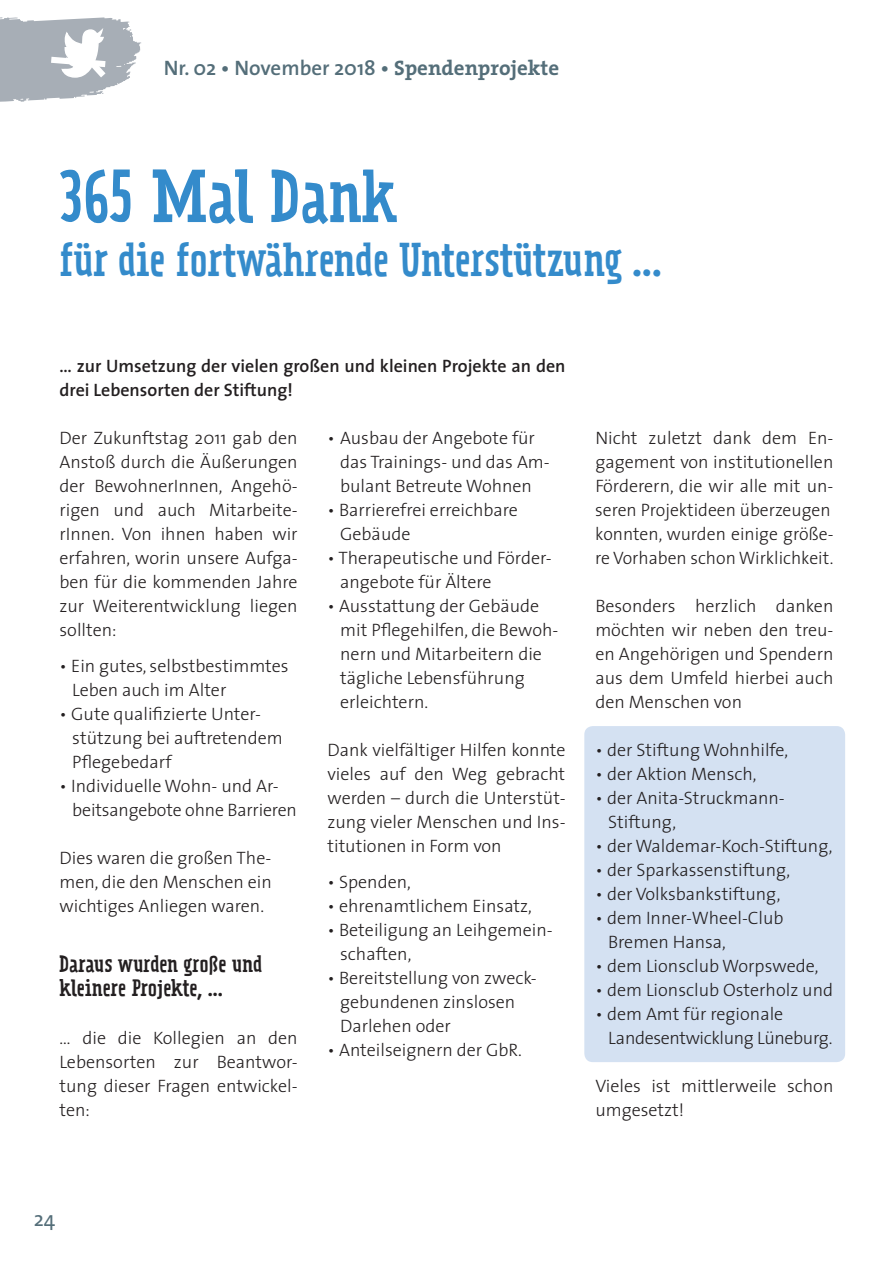
<style>
.page{position:relative;width:893px;height:1263px;background:#fff}
.page>*{position:absolute;margin:0;border:0;box-sizing:border-box;transform-origin:0 0}
.t1{font:66px "Prater Serif OT";color:#348bcb}
.t2{font:42px "Prater Serif OT";color:#348bcb}
.t3{font:21px/24px "Prater Serif OT";letter-spacing:.005em;color:#231f20}
.t4{font:600 21px "The Sans";color:#546e79}
.t5{font:21px "The Sans";color:#546e79}
.t6{font:300 18px/24px "The Sans";color:#231f20}
.t7{font:600 18px/24px "The Sans";color:#231f20}
.t8{font:300 18px/24px "The Sans";letter-spacing:-.02em;color:#231f20}
.s1{font-family:"The Serif";font-weight:700}
</style>
<div class="page">
<div style="left:584px;top:726px;width:261px;height:336px;background:#d4e1f2;border-radius:9px"></div>
<svg style="left:0;top:17px;width:141px;height:85px"></svg>
<p class="t4" style="left:164px;top:50px;width:397px">Nr. 02 • November 2018 • <span class="s1">Spendenprojekte</span></p>
<h1 class="t1" style="left:60px;top:155px;width:338px">365 Mal Dank</h1>
<h2 class="t2" style="left:60px;top:233px;width:603px">für die fortwährende Unterstützung …</h2>
<p class="t7" style="left:60px;top:353px;width:507px">… zur Umsetzung der vielen großen und kleinen Projekte an den drei Lebensorten der Stiftung!</p>
<p class="t6" style="left:60px;top:425px;width:240px;text-align:justify">Der Zukunftstag 2011 gab den Anstoß durch die Äußerungen der BewohnerInnen, Angehö&shy;rigen und auch Mitarbeite&shy;rInnen. Von ihnen haben wir erfahren, worin unsere Aufga&shy;ben für die kommenden Jahre zur Weiterentwicklung liegen sollten:</p>
<p class="t6" style="left:72px;top:653px;width:218px;text-indent:-13px">• Ein gutes, selbstbestimmtes<br>Leben auch im Alter</p>
<p class="t6" style="left:72px;top:701px;width:212px;text-indent:-13px">• Gute qualifizierte Unter&shy;stützung bei auftretendem<br>Pflegebedarf</p>
<p class="t6" style="left:72px;top:773px;width:226px;text-indent:-13px">• Individuelle Wohn- und Ar&shy;beitsangebote ohne Barrieren</p>
<p class="t6" style="left:60px;top:845px;width:214px;text-align:justify">Dies waren die großen The&shy;men, die den Menschen ein wichtiges Anliegen waren.</p>
<p class="t3" style="left:60px;top:952px;width:204px">Daraus wurden große und kleinere Projekte, …</p>
<p class="t6" style="left:60px;top:1025px;width:240px;text-align:justify">… die die Kollegien an den Lebensorten zur Beantwor&shy;tung dieser Fragen entwickel&shy;ten:</p>
<p class="t6" style="left:340px;top:425px;width:211px;text-indent:-13px">• Ausbau der Angebote für das Trainings- und das Am&shy;bulant Betreute Wohnen</p>
<p class="t6" style="left:340px;top:497px;width:179px;text-indent:-13px">• Barrierefrei erreichbare<br>Gebäude</p>
<p class="t6" style="left:340px;top:545px;width:213px;text-indent:-13px">• Therapeutische und Förder&shy;angebote für Ältere</p>
<p class="t6" style="left:340px;top:593px;width:220px;text-indent:-13px">• Ausstattung der Gebäude mit Pflegehilfen, die Bewoh&shy;nern und Mitarbeitern die tägliche Lebensführung erleichtern.</p>
<p class="t6" style="left:327px;top:737px;width:240px;text-align:justify">Dank vielfältiger Hilfen konnte vieles auf den Weg gebracht werden – durch die Unterstüt&shy;zung vieler Menschen und Ins&shy;titutionen in Form von</p>
<p class="t6" style="left:327px;top:869px;width:85px">• Spenden,</p>
<p class="t6" style="left:327px;top:893px;width:206px">• ehrenamtlichem Einsatz,</p>
<p class="t6" style="left:340px;top:917px;width:214px;text-indent:-13px">• Beteiligung an Leihgemein&shy;schaften,</p>
<p class="t6" style="left:340px;top:965px;width:198px;text-indent:-13px">• Bereitstellung von zweck&shy;gebundenen zinslosen<br>Darlehen oder</p>
<p class="t6" style="left:327px;top:1037px;width:196px">• Anteilseignern der GbR.</p>
<p class="t6" style="left:595px;top:425px;width:240px">Nicht zuletzt dank dem En&shy;gagement von institutionellen<br>Förderern, die wir alle mit un&shy;seren Projektideen überzeugen konnten, wurden einige größe&shy;re Vorhaben schon Wirklichkeit.</p>
<p class="t6" style="left:595px;top:593px;width:240px;text-align:justify">Besonders herzlich danken möchten wir neben den treu&shy;en Angehörigen und Spendern aus dem Umfeld hierbei auch den Menschen von</p>
<p class="t6" style="left:595px;top:737px;width:194px">• der Stiftung Wohnhilfe,</p>
<p class="t6" style="left:595px;top:761px;width:163px">• der Aktion Mensch,</p>
<p class="t6" style="left:608px;top:785px;width:178px;text-indent:-13px">• der Anita-Struckmann-<br>Stiftung,</p>
<p class="t6" style="left:595px;top:833px;width:239px">• der Waldemar-Koch-Stiftung,</p>
<p class="t6" style="left:595px;top:857px;width:197px">• der Sparkassenstiftung,</p>
<p class="t6" style="left:595px;top:881px;width:187px">• der Volksbankstiftung,</p>
<p class="t6" style="left:608px;top:905px;width:177px;text-indent:-13px">• dem Inner-Wheel-Club<br>Bremen Hansa,</p>
<p class="t6" style="left:595px;top:953px;width:225px">• dem Lionsclub Worpswede,</p>
<p class="t6" style="left:595px;top:977px;width:239px">• dem Lionsclub Osterholz und</p>
<p class="t8" style="left:608px;top:1001px;width:226px;text-indent:-13px">• dem Amt für regionale<br>Landesentwicklung Lüneburg.</p>
<p class="t6" style="left:595px;top:1073px;width:240px">Vieles ist mittlerweile schon umgesetzt!</p>
<p class="t5" style="left:34px;top:1201px;width:23px">24</p>
</div>
